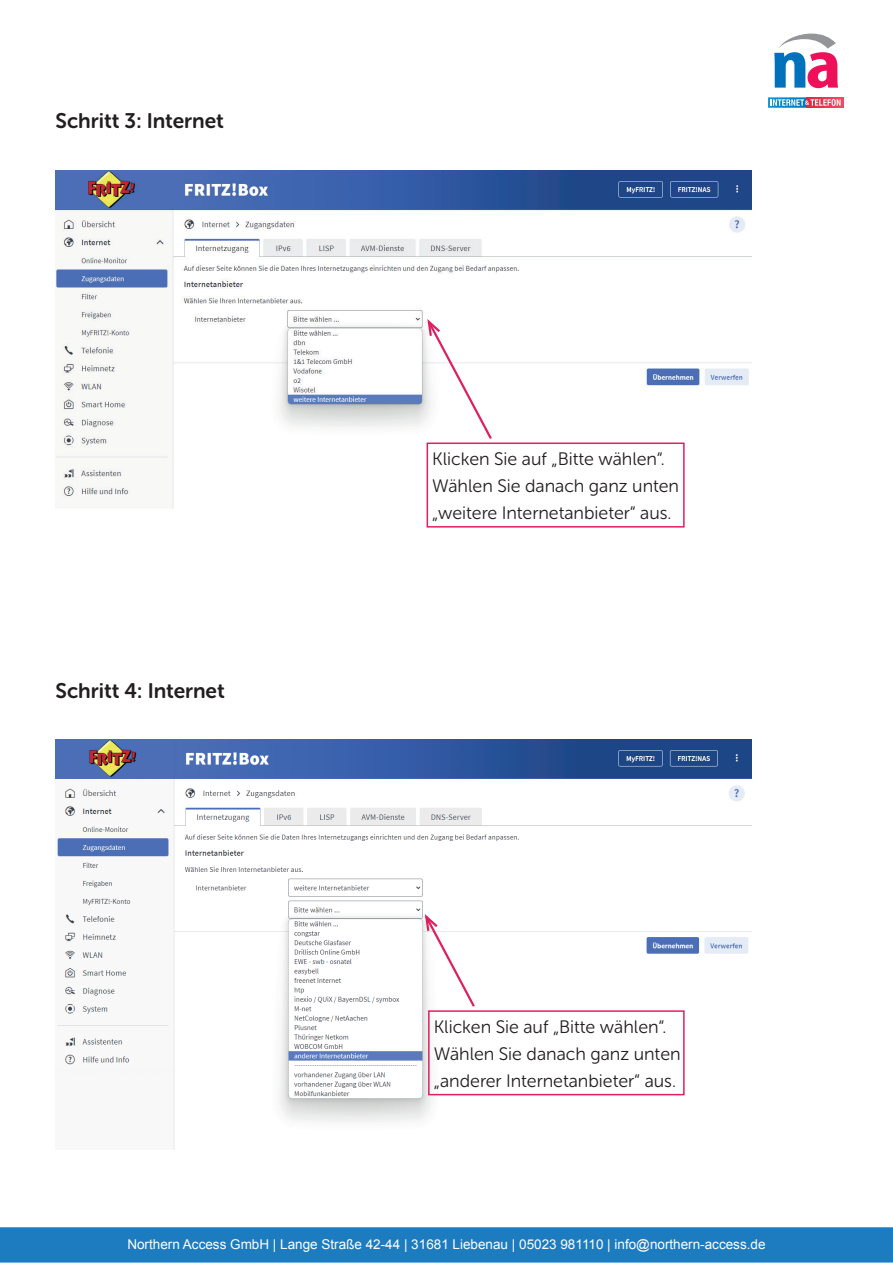
<style>
.page{position:relative;width:893px;height:1263px;background:#fff}
.page>*{position:absolute;margin:0;border:0;box-sizing:border-box;transform-origin:0 0}
.t1{font:21px "Museo Sans Rounded 700";color:#231f20}
.t2{font:18px/27px "Museo Sans Rounded 300";color:#231f20}
.t3{font:13.5px "Arial";color:#fff}
</style>
<div class="page">
<div style="left:0;top:1227px;width:893px;height:35px;background:#1d7cbf;border:2px solid #1d7cbf"></div>
<div style="left:807px;top:97px;width:36px;height:11px;background:#ee4a64"></div>
<svg style="left:768px;top:97px;width:73px;height:11px"></svg>
<svg style="left:774px;top:34px;width:64px;height:54px"></svg>
<img style="left:56px;top:170px;width:695px;height:338px">
<img style="left:56px;top:740px;width:695px;height:409px">
<div style="left:427px;top:442px;width:258px;height:86px;border:2px solid #df1f5e"></div>
<div style="left:428px;top:1010px;width:257px;height:85px;border:2px solid #df1f5e"></div>
<svg style="left:426px;top:316px;width:68px;height:125px"></svg>
<svg style="left:423px;top:911px;width:54px;height:98px"></svg>
<p class="t1" style="left:56px;top:109px;width:170px">Schritt 3: Internet</p>
<p class="t1" style="left:56px;top:679px;width:171px">Schritt 4: Internet</p>
<p class="t2" style="left:432px;top:445px;width:248px">Klicken Sie auf „Bitte wählen“.<br>Wählen Sie danach ganz unten „weitere Internetanbieter“ aus.</p>
<p class="t2" style="left:434px;top:1013px;width:248px">Klicken Sie auf „Bitte wählen“.<br>Wählen Sie danach ganz unten „anderer Internetanbieter“ aus.</p>
<p class="t3" style="left:127px;top:1235px;width:640px">Northern Access GmbH | Lange Straße 42-44 | 31681 Liebenau | 05023 981110 | info@northern-access.de</p>
</div>
